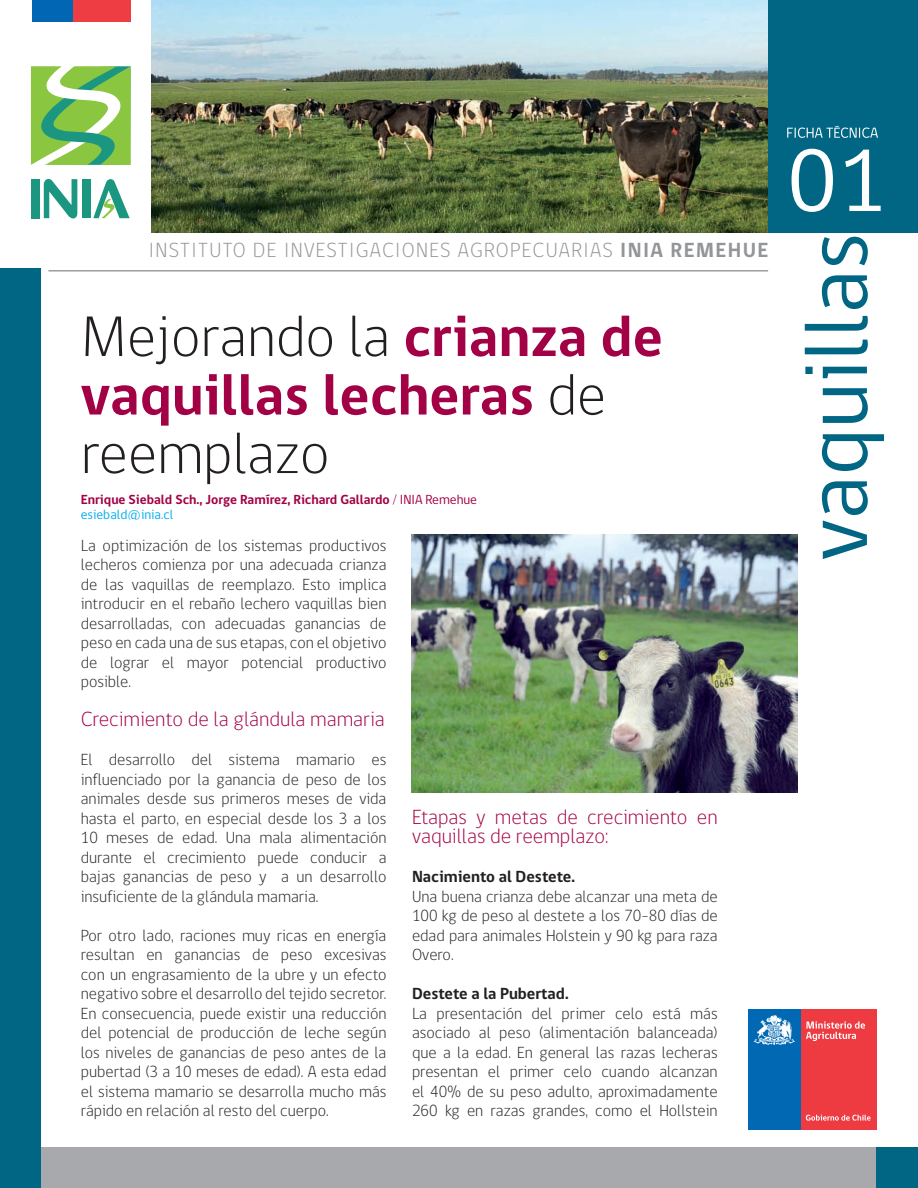
<style>
.page{position:relative;width:918px;height:1188px;background:#fff}
.page>*{position:absolute;margin:0;border:0;box-sizing:border-box;transform-origin:0 0}
.t1{font:90.3px "gob CL";color:#fff;scale:1.04 1}
.t2{font:90.15px "gob CL";color:#016584}
.t3{font:700 58.5px/58.5px "gob CL";color:#a30146}
.t4{font:300 21px/19.5px "gob CL";color:#a30146}
.t5{font:300 21px "gob CL";letter-spacing:.065em;color:#939598}
.t6{font:300 16.5px/19.5px "gob CL";color:#231f20;text-align:justify}
.t7{font:700 16.5px "gob CL";color:#231f20}
.t8{font:700 13.5px/15px "gob CL";color:#a30146}
.s1{font-weight:700}
.s2{font-weight:300;color:#231f20}
.s3{font-weight:400}
.s4{font-weight:400;color:#00aeef}
</style>
<div class="page">
<div style="left:768px;top:0;width:150px;height:233px;background:#016584"></div>
<div style="left:876px;top:1148px;width:42px;height:40px;background:#016584"></div>
<div style="left:0;top:1148px;width:876px;height:40px;background:#a8a9ad"></div>
<div style="left:0;top:268px;width:41px;height:920px;background:#016584"></div>
<div style="left:748px;top:1009px;width:53px;height:121px;background:#0168b3"></div>
<div style="left:801px;top:1009px;width:76px;height:121px;background:#ee3a41"></div>
<svg style="left:754px;top:1015px;width:41px;height:30px"></svg>
<svg style="left:806px;top:1021px;width:59px;height:20px"></svg>
<svg style="left:806px;top:1115px;width:65px;height:6px"></svg>
<img style="left:151px;top:0;width:617px;height:233px">
<svg style="left:44px;top:179px;width:33px;height:39px"></svg>
<div style="left:31px;top:179px;width:9px;height:39px;background:#1b9781"></div>
<div style="left:82px;top:179px;width:9px;height:39px;background:#1b9781"></div>
<svg style="left:93px;top:179px;width:37px;height:39px"></svg>
<svg style="left:31px;top:66px;width:100px;height:99px"></svg>
<div style="left:72px;top:0;width:59px;height:21px;background:#ee3d43"></div>
<div style="left:32px;top:0;width:40px;height:21px;background:#0166b3"></div>
<hr style="left:48px;top:270px;width:720px;height:1px;background:#6c6d70">
<svg style="left:787px;top:126px;width:91px;height:12px"></svg>
<img style="left:411px;top:534px;width:387px;height:258px">
<p class="t5" style="left:149px;top:236px;width:621px">INSTITUTO DE INVESTIGACIONES AGROPECUARIAS <span class="s1">INIA REMEHUE</span></p>
<h3 class="t3" style="left:81px;top:309px;width:584px"><span class="s2">Mejorando la</span> crianza de vaquillas lecheras <span class="s2">de reemplazo</span></h3>
<p class="t8" style="left:81px;top:492px;width:398px">Enrique Siebald Sch., Jorge Ramírez, Richard Gallardo <span class="s3">/ INIA Remehue </span><span class="s4">esiebald@inia.cl</span></p>
<p class="t6" style="left:81px;top:536px;width:307px">La optimización de los sistemas productivos lecheros comienza por una adecuada crianza</p>
<p class="t6" style="left:81px;top:575px;width:307px">de las vaquillas de reemplazo. Esto implica introducir en el rebaño lechero vaquillas bien desarrolladas, con adecuadas ganancias de peso en cada una de sus etapas, con el objetivo de lograr el mayor potencial productivo posible.</p>
<p class="t4" style="left:81px;top:710px;width:306px">Crecimiento de la glándula mamaria</p>
<p class="t6" style="left:81px;top:750px;width:307px">El desarrollo del sistema mamario es influenciado por la ganancia de peso de los animales desde sus primeros meses de vida hasta el parto, en especial desde los 3 a los 10 meses de edad. Una mala alimentación durante el crecimiento puede conducir a bajas ganancias de peso y a un desarrollo insuficiente de la glándula mamaria.</p>
<p class="t6" style="left:81px;top:926px;width:307px">Por otro lado, raciones muy ricas en energía resultan en ganancias de peso excesivas con un engrasamiento de la ubre y un efecto negativo sobre el desarrollo del tejido secretor.<br>En consecuencia, puede existir una reducción del potencial de producción de leche según los niveles de ganancias de peso antes de la pubertad (3 a 10 meses de edad). A esta edad el sistema mamario se desarrolla mucho más rápido en relación al resto del cuerpo.</p>
<p class="t4" style="left:412px;top:807px;width:307px">Etapas y metas de crecimiento en vaquillas de reemplazo:</p>
<p class="t7" style="left:412px;top:865px;width:164px">Nacimiento al Destete.</p>
<p class="t6" style="left:412px;top:887px;width:307px">Una buena crianza debe alcanzar una meta de 100 kg de peso al destete a los 70-80 días de edad para animales Holstein y 90 kg para raza Overo.</p>
<p class="t7" style="left:412px;top:982px;width:158px">Destete a la Pubertad.</p>
<p class="t6" style="left:412px;top:1004px;width:307px">La presentación del primer celo está más asociado al peso (alimentación balanceada) que a la edad. En general las razas lecheras presentan el primer celo cuando alcanzan el 40% de su peso adulto, aproximadamente 260 kg en razas grandes, como el Hollstein</p>
<h1 class="t1" style="left:787px;top:119px;width:98px">01</h1>
<h2 class="t2" style="left:775px;top:560px;width:329px;rotate:-90deg">vaquillas</h2>
</div>
